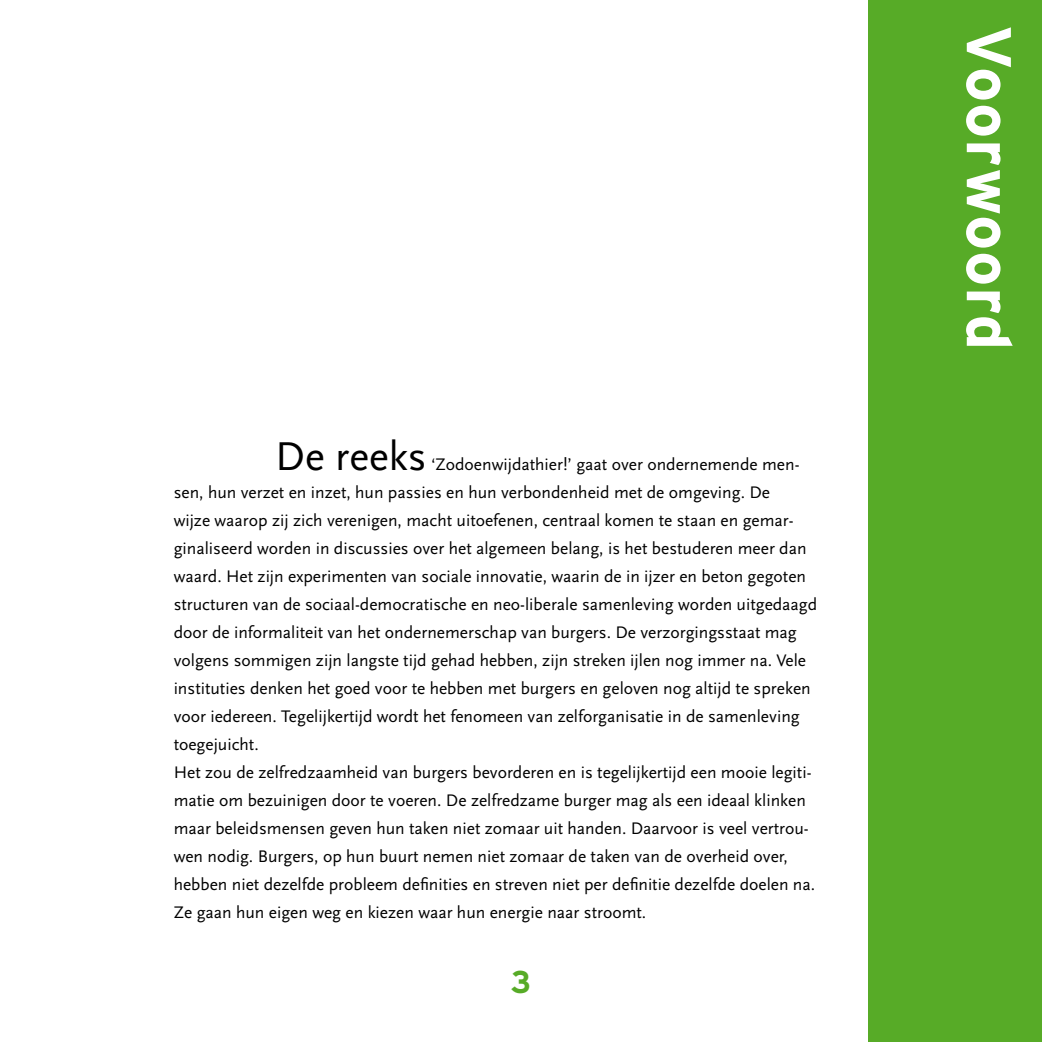
<style>
.page{position:relative;width:1042px;height:1042px;background:#fff}
.page>*{position:absolute;margin:0;border:0;box-sizing:border-box;transform-origin:0 0}
.t1{font:700 63px "Interstate";letter-spacing:.015em;color:#fff}
.t2{font:42px "Scala Sans";color:#000}
.t3{font:700 31.5px "Interstate";color:#57ab27}
.t4{font:17.5px/28px "Scala Sans";color:#000}
</style>
<div class="page">
<div style="left:868px;top:0;width:174px;height:1042px;background:#57ab27"></div>
<h2 class="t2" style="left:275px;top:433px;width:153px">De reeks</h2>
<p class="t4" style="left:174px;top:450px;width:645px;text-indent:257px">‘Zodoenwijdathier!’ gaat over ondernemende men&shy;sen, hun verzet en inzet, hun passies en hun verbondenheid met de omgeving. De<br>wijze waarop zij zich verenigen, macht uitoefenen, centraal komen te staan en gemar&shy;ginaliseerd worden in discussies over het algemeen belang, is het bestuderen meer dan waard. Het zijn experimenten van sociale innovatie, waarin de in ijzer en beton gegoten structuren van de sociaal-democratische en neo-liberale samenleving worden uitgedaagd door de informaliteit van het ondernemerschap van burgers. De verzorgingsstaat mag volgens sommigen zijn langste tijd gehad hebben, zijn streken ijlen nog immer na. Vele instituties denken het goed voor te hebben met burgers en geloven nog altijd te spreken voor iedereen. Tegelijkertijd wordt het fenomeen van zelforganisatie in de samenleving toegejuicht.<br>Het zou de zelfredzaamheid van burgers bevorderen en is tegelijkertijd een mooie legiti&shy;matie om bezuinigen door te voeren. De zelfredzame burger mag als een ideaal klinken maar beleidsmensen geven hun taken niet zomaar uit handen. Daarvoor is veel vertrou&shy;wen nodig. Burgers, op hun buurt nemen niet zomaar de taken van de overheid over, hebben niet dezelfde probleem definities en streven niet per definitie dezelfde doelen na.<br>Ze gaan hun eigen weg en kiezen waar hun energie naar stroomt.</p>
<h3 class="t3" style="left:511px;top:962px;width:22px">3</h3>
<h1 class="t1" style="left:1027px;top:25px;width:327px;rotate:90deg">Voorwoord</h1>
</div>
